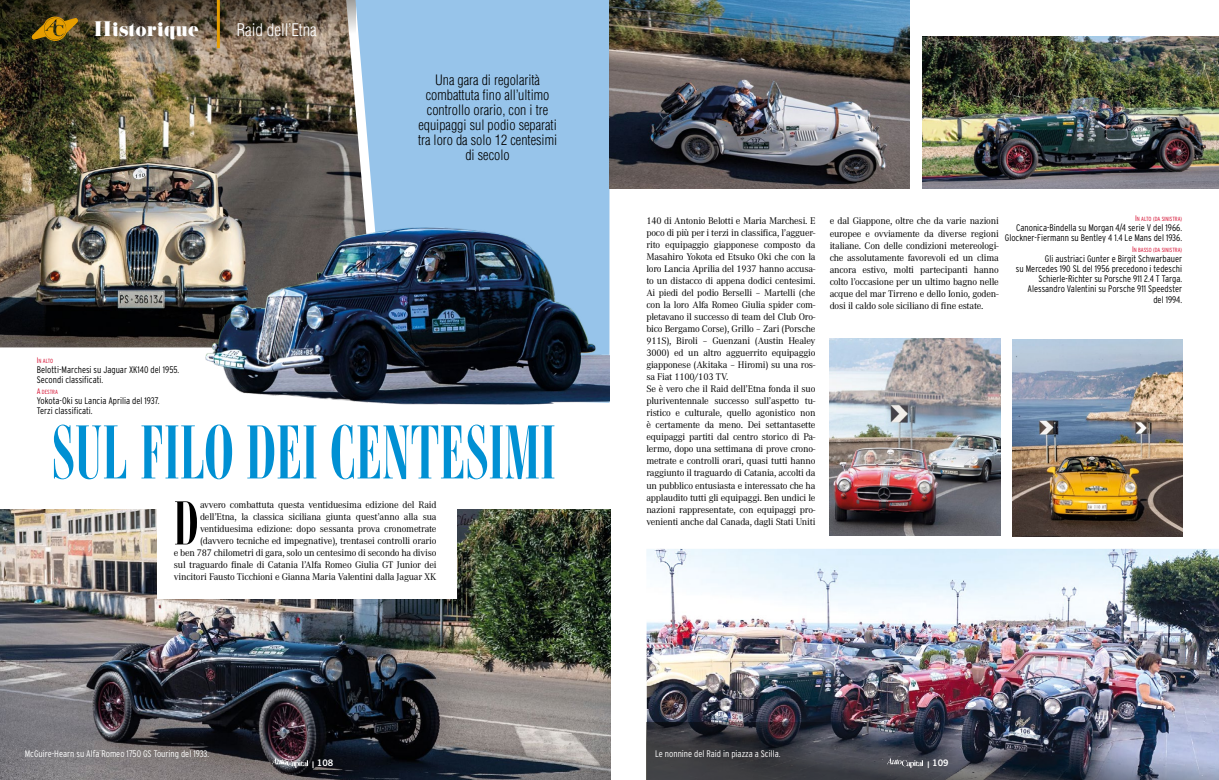
<style>
.page{position:relative;width:1219px;height:780px;background:#fff}
.page>*{position:absolute;margin:0;border:0;box-sizing:border-box;transform-origin:0 0}
.t1{font:600 75px "Ambroise Francois";color:#0090d3}
.t2{font:600 61px "Ambroise Francois";color:#000}
.t3{font:20px "Spiffily NF";letter-spacing:-.01em;color:#fff}
.t4{font:300 condensed 17px "Helvetica";color:#fff}
.t5{font:300 condensed 14px/15px "Helvetica";color:#000;text-align:center}
.t6{font:10px/12px "Corporate A";letter-spacing:-.02em;color:#000;text-align:right}
.t7{font:300 condensed 9.5px/10px "Interstate";color:#000;text-align:right}
.t8{font:300 condensed 9.5px "Interstate";color:#fff}
.t9{font:9px "Trade Gothic Bold Two";color:#fff}
.t10{font:300 condensed 6px "Interstate";letter-spacing:-.005em;color:#d3072a}
.s1{font-size:8px}
</style>
<div class="page">
<img style="left:0;top:509px;width:611px;height:271px">
<div style="left:157px;top:488px;width:299px;height:110px;background:#fff"></div>
<img style="left:646px;top:549px;width:573px;height:173px">
<img style="left:0;top:51px;width:355px;height:296px">
<svg style="left:0;top:0;width:355px;height:51px;background:#605442"></svg>
<svg style="left:646px;top:722px;width:573px;height:58px;background:#4a4e5c"></svg>
<div style="left:355px;top:0;width:254px;height:226px;background:#97c4ea"></div>
<img style="left:203px;top:226px;width:406px;height:178px">
<img style="left:270px;top:757px;width:39px;height:11px">
<svg style="left:31px;top:17px;width:47px;height:24px"></svg>
<hr style="left:217px;top:0;width:3px;height:48px;background:#e69e00">
<img style="left:830px;top:339px;width:170px;height:196px">
<img style="left:609px;top:0;width:300px;height:188px">
<img style="left:1013px;top:339px;width:169px;height:197px">
<img style="left:886px;top:757px;width:39px;height:11px">
<img style="left:922px;top:37px;width:297px;height:152px">
<h3 class="t3" style="left:94px;top:17px;width:107px">Historique</h3>
<h3 class="t4" style="left:237px;top:19px;width:82px">Raid dell’Etna</h3>
<p class="t10" style="left:37px;top:358px;width:18px"><span class="s1">I</span>N ALTO</p>
<p class="t7" style="left:37px;top:365px;width:144px;text-align:left">Belotti-Marchesi su Jaguar XK140 del 1955.<br>Secondi classificati.</p>
<p class="t10" style="left:37px;top:389px;width:23px"><span class="s1">A</span> DESTRA</p>
<p class="t7" style="left:37px;top:396px;width:124px;text-align:left">Yokota-Oki su Lancia Aprilia del 1937.<br>Terzi classificati.</p>
<h3 class="t5" style="left:418px;top:72px;width:141px">Una gara di regolarità combattuta fino all’ultimo controllo orario, con i tre equipaggi sul podio separati tra loro da solo 12 centesimi di secolo</h3>
<h1 class="t1" style="left:52px;top:403px;width:506px">SUL FILO DEI CENTESIMI</h1>
<h2 class="t2" style="left:174px;top:483px;width:26px">D</h2>
<p class="t6" style="left:174px;top:499px;width:264px">avvero combattuta questa ventiduesima edizione del Raid dell’Etna, la classica siciliana giunta quest’anno alla sua ventiduesima edizione: dopo sessanta prova cronometrate (davvero tecniche ed impegnative), trentasei controlli orario<br>e ben 787 chilometri di gara, solo un centesimo di secondo ha diviso sul traguardo finale di Catania l’Alfa Romeo Giulia GT Junior dei vincitori Fausto Ticchioni e Gianna Maria Valentini dalla Jaguar XK</p>
<p class="t10" style="left:1135px;top:215px;width:48px"><span class="s1">I</span>N ALTO (DA SINISTRA)</p>
<p class="t7" style="left:1005px;top:222px;width:179px">Canonica-Bindella su Morgan 4/4 serie V del 1966.<br>Glockner-Fiermann su Bentley 4 1.4 Le Mans del 1936.</p>
<p class="t10" style="left:1132px;top:246px;width:51px"><span class="s1">I</span>N BASSO (DA SINISTRA)</p>
<p class="t7" style="left:1016px;top:253px;width:168px">Gli austriaci Gunter e Birgit Schwarbauer<br>su Mercedes 190 SL del 1956 precedono i tedeschi Schierle-Richter su Porsche 911 2.4 T Targa.<br>Alessandro Valentini su Porsche 911 Speedster</p>
<p class="t7" style="left:1153px;top:294px;width:30px">del 1994.</p>
<p class="t6" style="left:646px;top:215px;width:171px;text-align:left">140 di Antonio Belotti e Maria Marchesi. E poco di più per i terzi in classifica, l’agguer&shy;rito equipaggio giapponese composto da Masahiro Yokota ed Etsuko Oki che con la loro Lancia Aprilia del 1937 hanno accusa&shy;to un distacco di appena dodici centesimi.<br>Ai piedi del podio Berselli – Martelli (che con la loro Alfa Romeo Giulia spider com&shy;pletavano il successo di team del Club Oro&shy;bico Bergamo Corse), Grillo – Zari (Porsche 911S), Biroli – Guenzani (Austin Healey 3000) ed un altro agguerrito equipaggio giapponese (Akitaka – Hiromi) su una ros&shy;sa Fiat 1100/103 TV.<br>Se è vero che il Raid dell’Etna fonda il suo pluriventennale successo sull’aspetto tu&shy;ristico e culturale, quello agonistico non è certamente da meno. Dei settantasette equipaggi partiti dal centro storico di Pa&shy;lermo, dopo una settimana di prove crono&shy;metrate e controlli orari, quasi tutti hanno raggiunto il traguardo di Catania, accolti da un pubblico entusiasta e interessato che ha applaudito tutti gli equipaggi. Ben undici le nazioni rappresentate, con equipaggi pro&shy;venienti anche dal Canada, dagli Stati Uniti</p>
<p class="t6" style="left:830px;top:215px;width:171px;text-align:justify">e dal Giappone, oltre che da varie nazioni europee e ovviamente da diverse regioni italiane. Con delle condizioni metereologi&shy;che assolutamente favorevoli ed un clima ancora estivo, molti partecipanti hanno colto l’occasione per un ultimo bagno nelle acque del mar Tirreno e dello Ionio, goden&shy;dosi il caldo sole siciliano di fine estate.</p>
<p class="t8" style="left:25px;top:748px;width:186px">McGuire-Hearn su Alfa Romeo 1750 GS Touring del 1933.</p>
<p class="t8" style="left:655px;top:748px;width:127px">Le nonnine del Raid in piazza a Scilla.</p>
<p class="t9" style="left:312px;top:757px;width:23px">| 108</p>
<p class="t9" style="left:927px;top:757px;width:23px">| 109</p>
</div>
